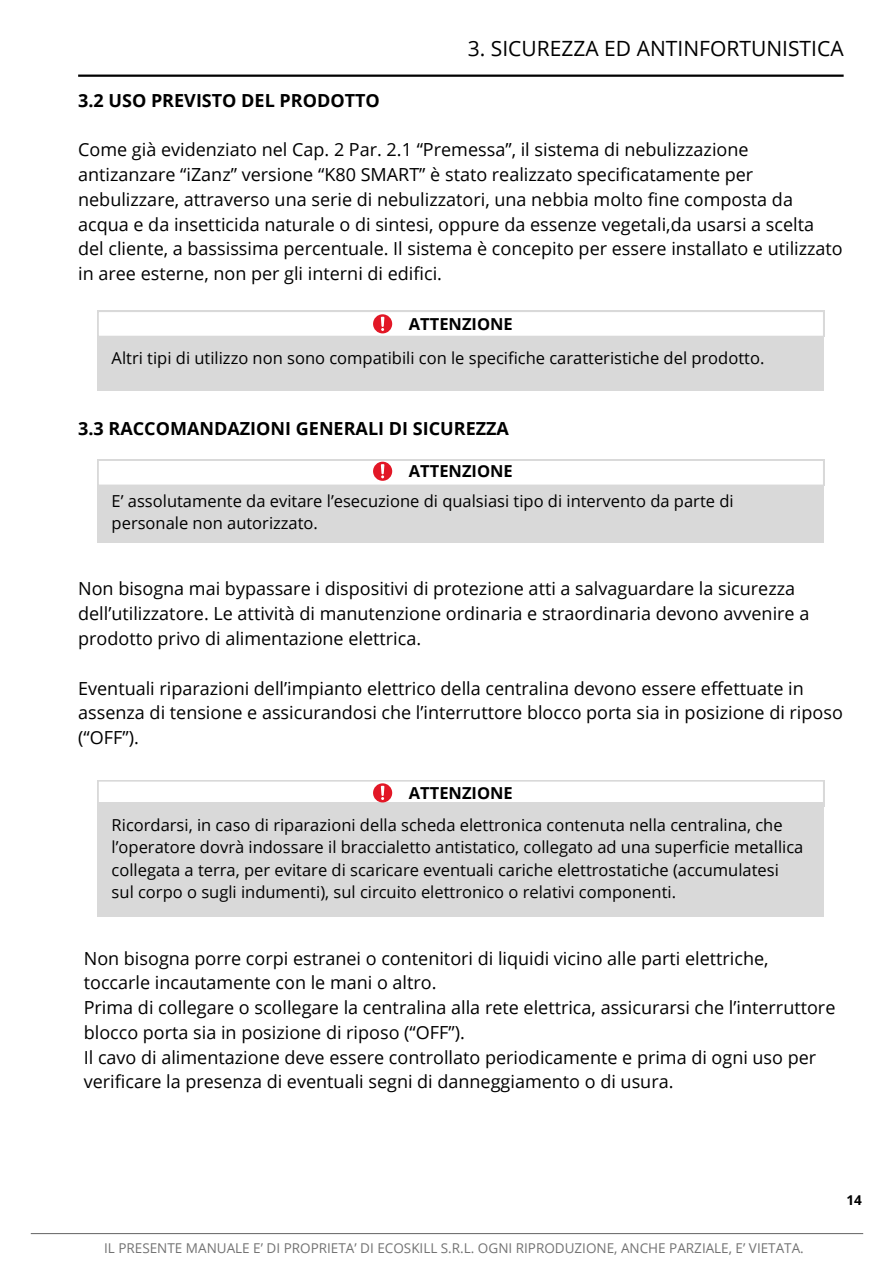
<style>
.page{position:relative;width:894px;height:1264px;background:#fff}
.page>*{position:absolute;margin:0;border:0;box-sizing:border-box;transform-origin:0 0}
.t1{font:21px "Open Sans";color:#000}
.t2{font:18px/24.8px "Open Sans";color:#000}
.t3{font:700 18px "Open Sans";color:#000}
.t4{font:16.5px/22.5px "Open Sans";color:#000}
.t5{font:700 16.5px "Open Sans";color:#000}
.t6{font:13.5px "Open Sans";color:#737373}
.t7{font:700 13.5px "Open Sans";color:#000}
</style>
<div class="page">
<hr style="left:31px;top:1232px;width:831px;height:2px;background:#737373">
<hr style="left:78px;top:75px;width:765px;height:2px;background:#000">
<div style="left:98px;top:333px;width:725px;height:58px;background:#d9d9d9"></div>
<svg style="left:98px;top:311px;width:725px;height:25px"></svg>
<div style="left:98px;top:485px;width:725px;height:58px;background:#d9d9d9"></div>
<svg style="left:98px;top:460px;width:725px;height:25px"></svg>
<div style="left:98px;top:802px;width:726px;height:114px;background:#d9d9d9"></div>
<svg style="left:98px;top:780px;width:725px;height:23px"></svg>
<p class="t1" style="left:467px;top:34px;width:377px">3. SICUREZZA ED ANTINFORTUNISTICA</p>
<p class="t3" style="left:78px;top:87px;width:303px">3.2 USO PREVISTO DEL PRODOTTO</p>
<p class="t2" style="left:78px;top:137px;width:766px">Come già evidenziato nel Cap. 2 Par. 2.1 “Premessa”, il sistema di nebulizzazione antizanzare “iZanz” versione “K80 SMART” è stato realizzato specificatamente per nebulizzare, attraverso una serie di nebulizzatori, una nebbia molto fine composta da acqua e da insetticida naturale o di sintesi, oppure da essenze vegetali,da usarsi a scelta del cliente, a bassissima percentuale. Il sistema è concepito per essere installato e utilizzato in aree esterne, non per gli interni di edifici.</p>
<p class="t5" style="left:409px;top:312px;width:105px">ATTENZIONE</p>
<p class="t4" style="left:112px;top:347px;width:654px">Altri tipi di utilizzo non sono compatibili con le specifiche caratteristiche del prodotto.</p>
<p class="t3" style="left:78px;top:416px;width:432px">3.3 RACCOMANDAZIONI GENERALI DI SICUREZZA</p>
<p class="t5" style="left:409px;top:459px;width:105px">ATTENZIONE</p>
<p class="t4" style="left:112px;top:489px;width:623px">E’ assolutamente da evitare l’esecuzione di qualsiasi tipo di intervento da parte di personale non autorizzato.</p>
<p class="t2" style="left:78px;top:576px;width:732px">Non bisogna mai bypassare i dispositivi di protezione atti a salvaguardare la sicurezza dell’utilizzatore. Le attività di manutenzione ordinaria e straordinaria devono avvenire a prodotto privo di alimentazione elettrica.</p>
<p class="t2" style="left:78px;top:675px;width:766px">Eventuali riparazioni dell’impianto elettrico della centralina devono essere effettuate in assenza di tensione e assicurandosi che l’interruttore blocco porta sia in posizione di riposo (“OFF”).</p>
<p class="t5" style="left:409px;top:781px;width:105px">ATTENZIONE</p>
<p class="t4" style="left:112px;top:813px;width:693px">Ricordarsi, in caso di riparazioni della scheda elettronica contenuta nella centralina, che l’operatore dovrà indossare il braccialetto antistatico, collegato ad una superficie metallica collegata a terra, per evitare di scaricare eventuali cariche elettrostatiche (accumulatesi sul corpo o sugli indumenti), sul circuito elettronico o relativi componenti.</p>
<p class="t2" style="left:84px;top:945px;width:753px">Non bisogna porre corpi estranei o contenitori di liquidi vicino alle parti elettriche, toccarle incautamente con le mani o altro.<br>Prima di collegare o scollegare la centralina alla rete elettrica, assicurarsi che l’interruttore blocco porta sia in posizione di riposo (“OFF”).<br>Il cavo di alimentazione deve essere controllato periodicamente e prima di ogni uso per verificare la presenza di eventuali segni di danneggiamento o di usura.</p>
<p class="t6" style="left:104px;top:1238px;width:701px">IL PRESENTE MANUALE E’ DI PROPRIETA’ DI ECOSKILL S.R.L. OGNI RIPRODUZIONE, ANCHE PARZIALE, E’ VIETATA.</p>
<p class="t7" style="left:846px;top:1190px;width:17px">14</p>
</div>
